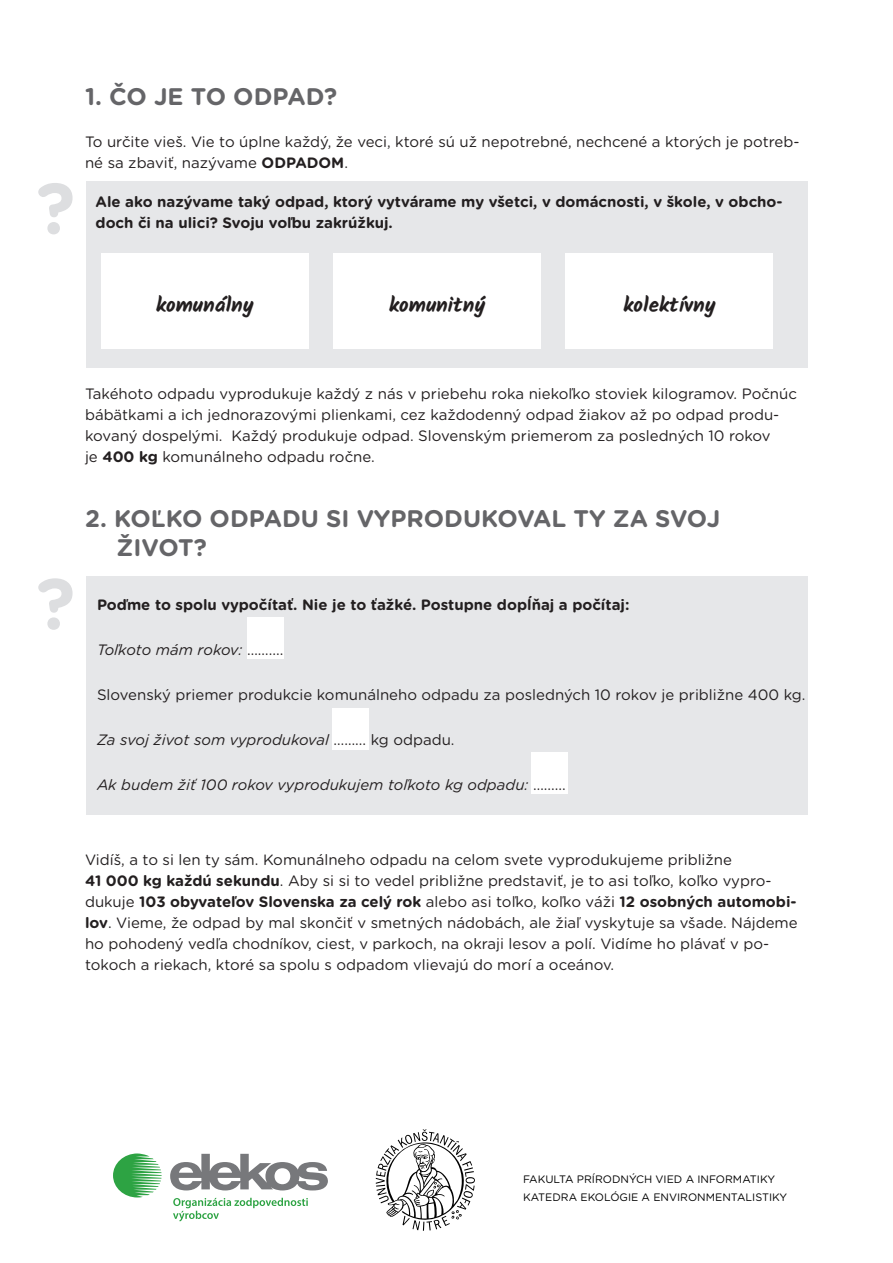
<style>
.page{position:relative;width:893px;height:1263px;background:#fff}
.page>*{position:absolute;margin:0;border:0;box-sizing:border-box;transform-origin:0 0}
.t1{font:700 24px/28.8px "Gotham Rounded";color:#656568}
.t2{font:700 21px "Kalam";color:#231f20}
.t3{font:15px/21px "Gotham Rounded";color:#231f20}
.t4{font:700 15px/21px "Gotham Rounded";color:#231f20}
.t5{font:italic 15px "Gotham Rounded";color:#231f20}
.t6{font:10.8px/17.5px "Gotham Rounded";color:#000}
.s1{font-weight:700}
.s2{font-style:normal}
</style>
<div class="page">
<svg style="left:376px;top:1129px;width:99px;height:102px"></svg>
<svg style="left:113px;top:1153px;width:49px;height:44px"></svg>
<svg style="left:170px;top:1154px;width:158px;height:36px"></svg>
<svg style="left:173px;top:1198px;width:135px;height:23px"></svg>
<div style="left:86px;top:576px;width:721px;height:238px;background:#e6e7e9"></div>
<div style="left:247px;top:617px;width:37px;height:41px;background:#fff"></div>
<div style="left:332px;top:708px;width:36px;height:42px;background:#fff"></div>
<div style="left:531px;top:752px;width:37px;height:41px;background:#fff"></div>
<div style="left:86px;top:181px;width:721px;height:187px;background:#e6e7e9"></div>
<div style="left:101px;top:253px;width:208px;height:96px;background:#fff"></div>
<div style="left:333px;top:253px;width:208px;height:96px;background:#fff"></div>
<div style="left:566px;top:253px;width:207px;height:96px;background:#fff"></div>
<svg style="left:38px;top:183px;width:35px;height:51px"></svg>
<svg style="left:38px;top:578px;width:35px;height:52px"></svg>
<p class="t1" style="left:85px;top:81px;width:253px">1. ČO JE TO ODPAD?</p>
<p class="t3" style="left:85px;top:131px;width:716px">To určite vieš. Vie to úplne každý, že veci, ktoré sú už nepotrebné, nechcené a ktorých je potreb&shy;né sa zbaviť, nazývame <span class="s1">ODPADOM</span>.</p>
<p class="t4" style="left:96px;top:191px;width:689px">Ale ako nazývame taký odpad, ktorý vytvárame my všetci, v domácnosti, v škole, v obcho&shy;doch či na ulici? Svoju voľbu zakrúžkuj.</p>
<p class="t2" style="left:156px;top:292px;width:99px">komunálny</p>
<p class="t2" style="left:389px;top:292px;width:98px">komunitný</p>
<p class="t2" style="left:623px;top:292px;width:94px">kolektívny</p>
<p class="t3" style="left:85px;top:383px;width:713px">Takéhoto odpadu vyprodukuje každý z nás v priebehu roka niekoľko stoviek kilogramov. Počnúc bábätkami a ich jednorazovými plienkami, cez každodenný odpad žiakov až po odpad produ&shy;kovaný dospelými. Každý produkuje odpad. Slovenským priemerom za posledných 10 rokov<br>je <span class="s1">400 kg</span> komunálneho odpadu ročne.</p>
<p class="t1" style="left:117px;top:503px;width:605px;text-indent:-32px">2. KOĽKO ODPADU SI VYPRODUKOVAL TY ZA SVOJ<br>ŽIVOT?</p>
<p class="t4" style="left:97px;top:593px;width:534px">Poďme to spolu vypočítať. Nie je to ťažké. Postupne dopĺňaj a počítaj:</p>
<p class="t5" style="left:97px;top:639px;width:188px">Toľkoto mám rokov: <span class="s2">……....</span></p>
<p class="t3" style="left:97px;top:683px;width:710px">Slovenský priemer produkcie komunálneho odpadu za posledných 10 rokov je približne 400 kg.</p>
<p class="t5" style="left:97px;top:729px;width:359px">Za svoj život som vyprodukoval <span class="s2">……... kg odpadu.</span></p>
<p class="t5" style="left:97px;top:774px;width:470px">Ak budem žiť 100 rokov vyprodukujem toľkoto kg odpadu: <span class="s2">…......</span></p>
<p class="t3" style="left:85px;top:848px;width:714px">Vidíš, a to si len ty sám. Komunálneho odpadu na celom svete vyprodukujeme približne<br><span class="s1">41 000 kg každú sekundu</span>. Aby si si to vedel približne predstaviť, je to asi toľko, koľko vypro&shy;dukuje <span class="s1">103 obyvateľov Slovenska za celý rok</span> alebo asi toľko, koľko váži <span class="s1">12 osobných automobi&shy;lov</span>. Vieme, že odpad by mal skončiť v smetných nádobách, ale žiaľ vyskytuje sa všade. Nájdeme ho pohodený vedľa chodníkov, ciest, v parkoch, na okraji lesov a polí. Vidíme ho plávať v po&shy;tokoch a riekach, ktoré sa spolu s odpadom vlievajú do morí a oceánov.</p>
<p class="t6" style="left:523px;top:1170px;width:266px">FAKULTA PRÍRODNÝCH VIED A INFORMATIKY<br>KATEDRA EKOLÓGIE A ENVIRONMENTALISTIKY</p>
</div>
